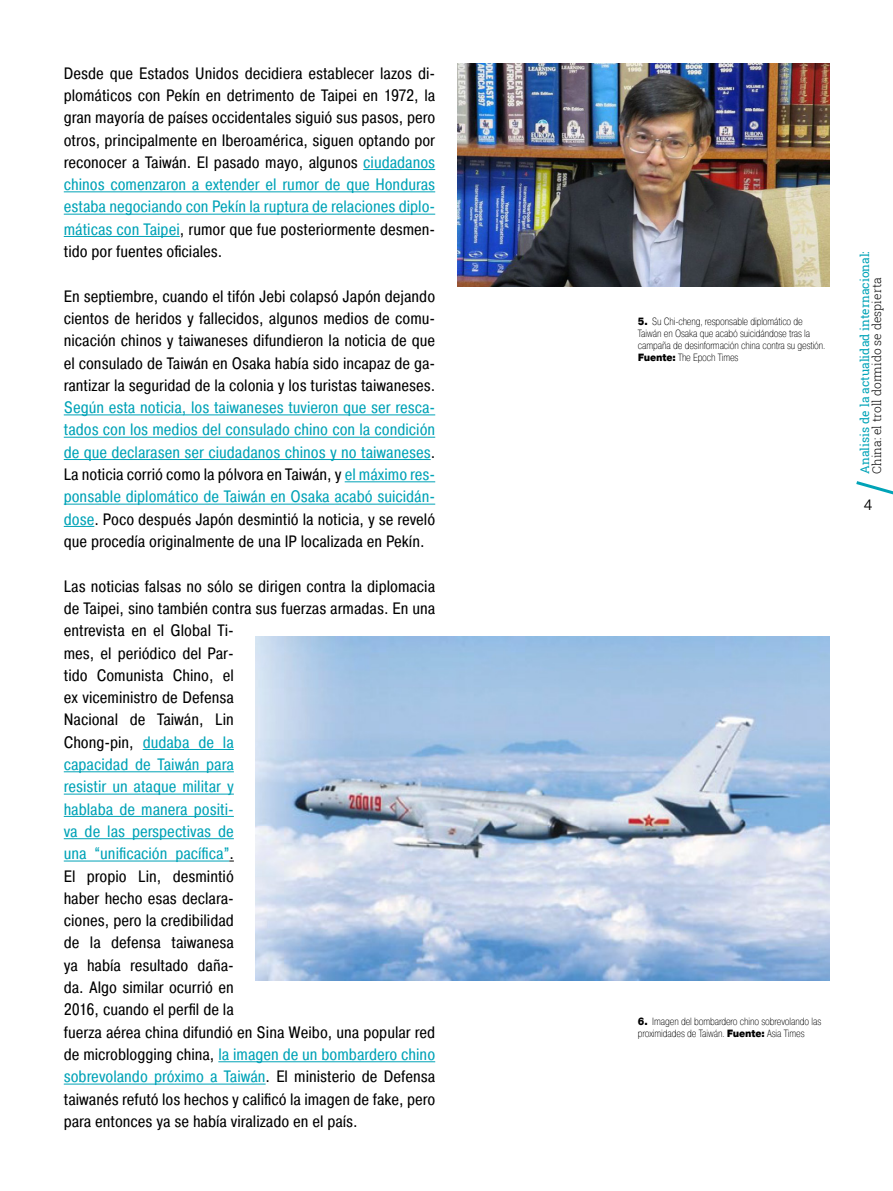
<style>
.page{position:relative;width:893px;height:1191px;background:#fff}
.page>*{position:absolute;margin:0;border:0;box-sizing:border-box;transform-origin:0 0}
.t1{font:16.5px/22.4px "Pragmatica Cond";color:#000;text-align:justify}
.t2{font:16.5px/22.4px "Pragmatica Cond";color:#00a3b7;text-align:justify}
.t3{font:300 15px "Pragmatica";color:#000}
.t4{font:12px "Roboto Slab";color:#00a3b7}
.t5{font:300 12px "Roboto Slab";color:#000}
.t6{font:200 10.5px/12px "Pragmatica Cond";letter-spacing:-.01em;color:#000}
.s1{color:#00a3b7}
.s2{color:#000}
.s3{font-weight:900}
</style>
<div class="page">
<svg style="left:856px;top:481px;width:37px;height:14px"></svg>
<img style="left:255px;top:636px;width:574px;height:344px">
<hr style="left:363px;top:169px;width:72px;height:1px;background:#00a3b7">
<hr style="left:64px;top:191px;width:371px;height:1px;background:#00a3b7">
<hr style="left:64px;top:214px;width:371px;height:1px;background:#00a3b7">
<hr style="left:64px;top:236px;width:116px;height:1px;background:#00a3b7">
<hr style="left:64px;top:414px;width:371px;height:1px;background:#00a3b7">
<hr style="left:64px;top:437px;width:371px;height:1px;background:#00a3b7">
<hr style="left:64px;top:459px;width:367px;height:1px;background:#00a3b7">
<hr style="left:345px;top:481px;width:90px;height:1px;background:#00a3b7">
<hr style="left:64px;top:504px;width:371px;height:1px;background:#00a3b7">
<hr style="left:64px;top:526px;width:30px;height:1px;background:#00a3b7">
<hr style="left:143px;top:749px;width:91px;height:1px;background:#00a3b7">
<hr style="left:64px;top:771px;width:170px;height:1px;background:#00a3b7">
<hr style="left:64px;top:793px;width:170px;height:1px;background:#00a3b7">
<hr style="left:64px;top:816px;width:170px;height:1px;background:#00a3b7">
<hr style="left:64px;top:838px;width:170px;height:1px;background:#00a3b7">
<hr style="left:64px;top:860px;width:165px;height:1px;background:#00a3b7">
<hr style="left:218px;top:1061px;width:217px;height:1px;background:#00a3b7">
<hr style="left:64px;top:1083px;width:202px;height:1px;background:#00a3b7">
<img style="left:458px;top:64px;width:371px;height:223px">
<p class="t1" style="left:64px;top:62px;width:373px">Desde que Estados Unidos decidiera establecer lazos di&shy;plomáticos con Pekín en detrimento de Taipei en 1972, la gran mayoría de países occidentales siguió sus pasos, pero otros, principalmente en Iberoamérica, siguen optando por reconocer a Taiwán. El pasado mayo, algunos <span class="s1">ciudadanos chinos comenzaron a extender el rumor de que Honduras estaba negociando con Pekín la ruptura de relaciones diplo&shy;máticas con Taipei</span>, rumor que fue posteriormente desmen&shy;tido por fuentes oficiales.</p>
<p class="t1" style="left:64px;top:285px;width:373px">En septiembre, cuando el tifón Jebi colapsó Japón dejando cientos de heridos y fallecidos, algunos medios de comu&shy;nicación chinos y taiwaneses difundieron la noticia de que el consulado de Taiwán en Osaka había sido incapaz de ga&shy;rantizar la seguridad de la colonia y los turistas taiwaneses.</p>
<p class="t2" style="left:64px;top:396px;width:373px">Según esta noticia, los taiwaneses tuvieron que ser resca&shy;tados con los medios del consulado chino con la condición de que declarasen ser ciudadanos chinos y no taiwaneses<span class="s2">.<br>La noticia corrió como la pólvora en Taiwán, y</span> el máximo res&shy;ponsable diplomático de Taiwán en Osaka acabó suicidán&shy;dose<span class="s2">. Poco después Japón desmintió la noticia, y se reveló que procedía originalmente de una IP localizada en Pekín.</span></p>
<p class="t1" style="left:64px;top:574px;width:373px;text-align:left">Las noticias falsas no sólo se dirigen contra la diplomacia de Taipei, sino también contra sus fuerzas armadas. En una entrevista en el Global Ti-<br>mes, el periódico del Par-<br>tido Comunista Chino, el<br>ex viceministro de Defensa<br>Nacional de Taiwán, Lin<br>Chong-pin, <span class="s1">dudaba de la<br>capacidad de Taiwán para<br>resistir un ataque militar y<br>hablaba de manera positi-<br>va de las perspectivas de<br>una “unificación pacífica”</span>.<br>El propio Lin, desmintió<br>haber hecho esas declara-<br>ciones, pero la credibilidad<br>de la defensa taiwanesa<br>ya había resultado daña-<br>da. Algo similar ocurrió en<br>2016, cuando el perfil de la<br>fuerza aérea china difundió en Sina Weibo, una popular red de microblogging china, <span class="s1">la imagen de un bombardero chino sobrevolando próximo a Taiwán</span>. El ministerio de Defensa taiwanés refutó los hechos y calificó la imagen de fake, pero para entonces ya se había viralizado en el país.</p>
<p class="t6" style="left:638px;top:315px;width:189px"><span class="s3">5.</span> Su Chi-cheng, responsable diplomático de Taiwán en Osaka que acabó suicidándose tras la campaña de desinformación china contra su gestión.<br><span class="s3">Fuente:</span> The Epoch Times</p>
<p class="t4" style="left:857px;top:474px;width:224px;rotate:-90deg">Analisis de la actualidad internacional:</p>
<p class="t5" style="left:869px;top:474px;width:198px;rotate:-90deg">China: el troll dormido se despierta</p>
<p class="t3" style="left:864px;top:495px;width:10px">4</p>
<p class="t6" style="left:638px;top:1015px;width:185px"><span class="s3">6.</span> Imagen del bombardero chino sobrevolando las proximidades de Taiwán. <span class="s3">Fuente:</span> Asia Times</p>
</div>
